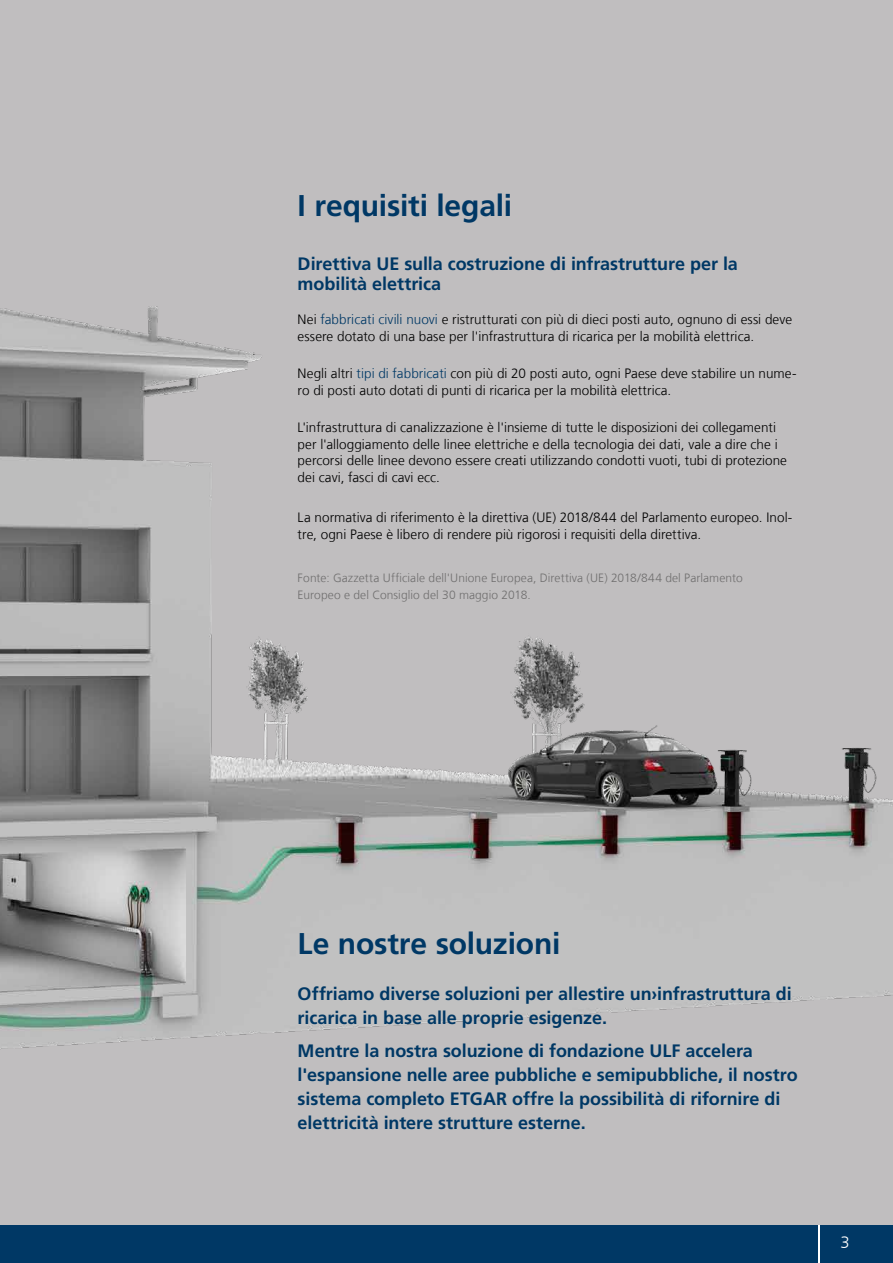
<style>
.page{position:relative;width:893px;height:1263px;background:#fff}
.page>*{position:absolute;margin:0;border:0;box-sizing:border-box;transform-origin:0 0}
.t1{font:700 30px "Frutigerfor Hauff";letter-spacing:-.005em;color:#003865}
.t2{font:700 18px/24px "Frutigerfor Hauff";letter-spacing:-.005em;color:#003865}
.t3{font:300 16.5px "Frutigerfor Hauff";color:#fff}
.t4{font:300 13.5px/16.5px "Frutigerfor Hauff";letter-spacing:.005em;color:#000}
.t5{font:300 12px/16.5px "Frutigerfor Hauff";letter-spacing:.01em;color:#706f6f}
.s1{color:#003865}
</style>
<div class="page">
<div style="left:0;top:1225px;width:893px;height:38px;background:#003865"></div>
<hr style="left:819px;top:1225px;width:1px;height:38px;background:#fff">
<div style="left:0;top:0;width:893px;height:1224px;background:#c0bebf"></div>
<img style="left:0;top:306px;width:893px;height:743px">
<h1 class="t1" style="left:298px;top:187px;width:216px">I requisiti legali</h1>
<h2 class="t2" style="left:298px;top:254px;width:442px;line-height:19.5px">Direttiva UE sulla costruzione di infrastrutture per la mobilità elettrica</h2>
<p class="t4" style="left:298px;top:311px;width:496px">Nei <span class="s1">fabbricati civili nuovi</span> e ristrutturati con più di dieci posti auto, ognuno di essi deve essere dotato di una base per l'infrastruttura di ricarica per la mobilità elettrica.</p>
<p class="t4" style="left:298px;top:365px;width:500px">Negli altri <span class="s1">tipi di fabbricati</span> con più di 20 posti auto, ogni Paese deve stabilire un nume&shy;ro di posti auto dotati di punti di ricarica per la mobilità elettrica.</p>
<p class="t4" style="left:298px;top:419px;width:491px">L'infrastruttura di canalizzazione è l'insieme di tutte le disposizioni dei collegamenti per l'alloggiamento delle linee elettriche e della tecnologia dei dati, vale a dire che i percorsi delle linee devono essere creati utilizzando condotti vuoti, tubi di protezione dei cavi, fasci di cavi ecc.</p>
<p class="t4" style="left:298px;top:509px;width:496px">La normativa di riferimento è la direttiva (UE) 2018/844 del Parlamento europeo. Inol&shy;tre, ogni Paese è libero di rendere più rigorosi i requisiti della direttiva.</p>
<p class="t5" style="left:298px;top:570px;width:447px">Fonte: Gazzetta Ufficiale dell'Unione Europea, Direttiva (UE) 2018/844 del Parlamento<br>Europeo e del Consiglio del 30 maggio 2018.</p>
<h1 class="t1" style="left:298px;top:925px;width:264px">Le nostre soluzioni</h1>
<h2 class="t2" style="left:298px;top:982px;width:496px">Offriamo diverse soluzioni per allestire un›infrastruttura di ricarica in base alle proprie esigenze.</h2>
<h2 class="t2" style="left:298px;top:1038px;width:502px">Mentre la nostra soluzione di fondazione ULF accelera l'espansione nelle aree pubbliche e semipubbliche, il nostro sistema completo ETGAR offre la possibilità di rifornire di elettricità intere strutture esterne.</h2>
<p class="t3" style="left:840px;top:1232px;width:11px">3</p>
</div>
